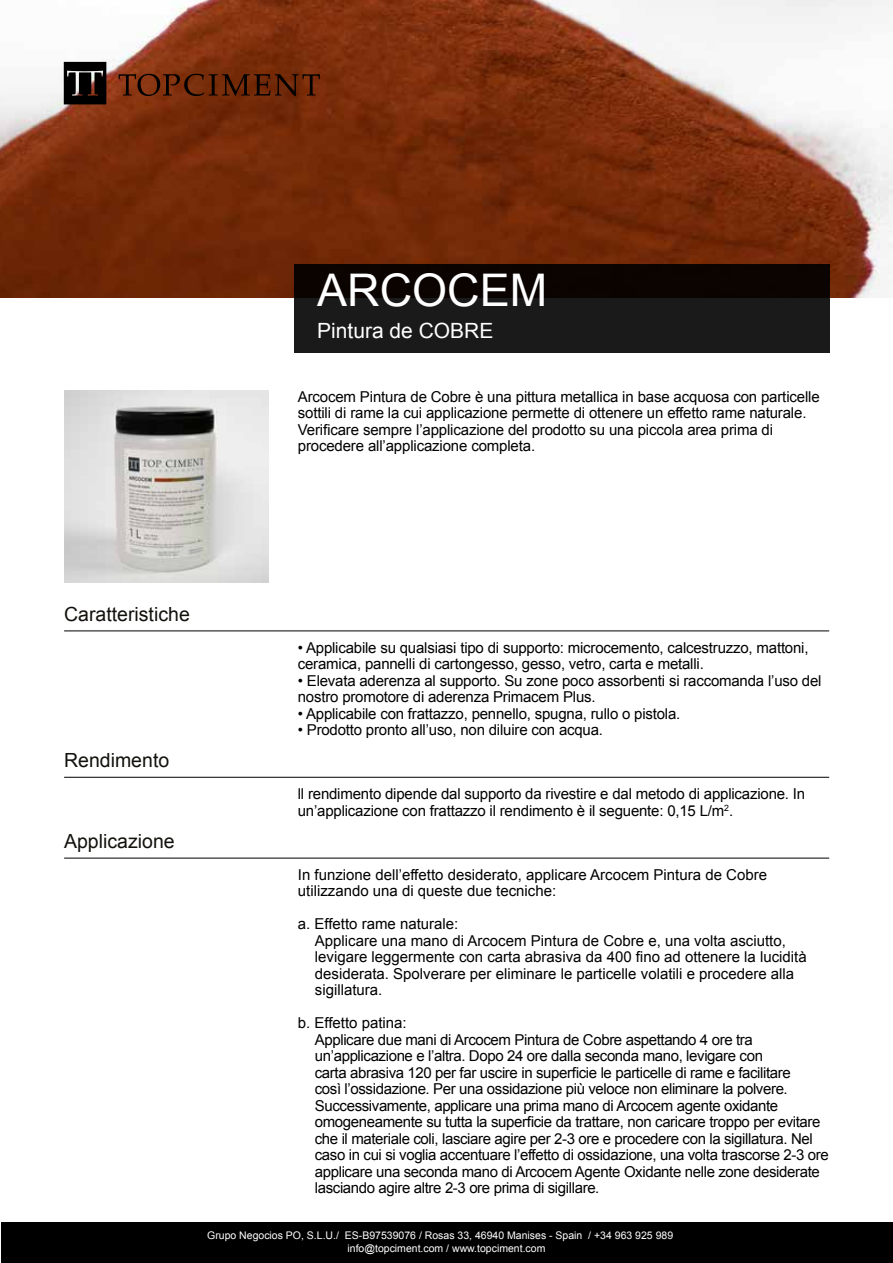
<style>
.page{position:relative;width:893px;height:1263px;background:#fff}
.page>*{position:absolute;margin:0;border:0;box-sizing:border-box;transform-origin:0 0}
.t1{font:45px "Arial";color:#fff}
.t2{font:21px "Arial";color:#fff}
.t3{font:19.5px "Arial";color:#12110c}
.t4{font:15px/16.5px "Arial";letter-spacing:-.015em;color:#000}
.t5{font:10.5px "Arial";color:#fff}
</style>
<div class="page">
<div style="left:1px;top:1222px;width:892px;height:41px;background:#000"></div>
<img style="left:64px;top:391px;width:205px;height:192px">
<img style="left:0;top:0;width:893px;height:298px">
<div style="left:294px;top:264px;width:535px;height:88px;background:linear-gradient(to bottom,#0a0100,#1f2122)"></div>
<svg style="left:118px;top:74px;width:202px;height:22px;background:#5d2208"></svg>
<svg style="left:64px;top:62px;width:42px;height:42px;background:#1b1918"></svg>
<hr style="left:64px;top:630px;width:765px;height:1px;background:#000">
<hr style="left:64px;top:777px;width:765px;height:1px;background:#000">
<hr style="left:64px;top:858px;width:765px;height:1px;background:#000">
<h1 class="t1" style="left:317px;top:261px;width:231px">ARCOCEM</h1>
<h2 class="t2" style="left:317px;top:317px;width:178px">Pintura de COBRE</h2>
<p class="t4" style="left:298px;top:388px;width:523px">Arcocem Pintura de Cobre è una pittura metallica in base acquosa con particelle sottili di rame la cui applicazione permette di ottenere un effetto rame naturale.<br>Verificare sempre l’applicazione del prodotto su una piccola area prima di procedere all’applicazione completa.</p>
<h3 class="t3" style="left:64px;top:601px;width:127px">Caratteristiche</h3>
<h3 class="t3" style="left:64px;top:747px;width:107px">Rendimento</h3>
<h3 class="t3" style="left:64px;top:828px;width:112px">Applicazione</h3>
<p class="t4" style="left:298px;top:639px;width:512px">• Applicabile su qualsiasi tipo di supporto: microcemento, calcestruzzo, mattoni, ceramica, pannelli di cartongesso, gesso, vetro, carta e metalli.</p>
<p class="t4" style="left:298px;top:672px;width:525px">• Elevata aderenza al supporto. Su zone poco assorbenti si raccomanda l’uso del nostro promotore di aderenza Primacem Plus.</p>
<p class="t4" style="left:298px;top:705px;width:384px">• Applicabile con frattazzo, pennello, spugna, rullo o pistola.</p>
<p class="t4" style="left:298px;top:722px;width:307px">• Prodotto pronto all’uso, non diluire con acqua.</p>
<p class="t4" style="left:298px;top:786px;width:509px">ll rendimento dipende dal supporto da rivestire e dal metodo di applicazione. In un’applicazione con frattazzo il rendimento è il seguente: 0,15 L/m<sup>2</sup>.</p>
<p class="t4" style="left:298px;top:866px;width:471px">In funzione dell’effetto desiderato, applicare Arcocem Pintura de Cobre utilizzando una di queste due tecniche:</p>
<p class="t4" style="left:315px;top:916px;width:493px;text-indent:-17px">a. Effetto rame naturale:<br>Applicare una mano di Arcocem Pintura de Cobre e, una volta asciutto, levigare leggermente con carta abrasiva da 400 fino ad ottenere la lucidità desiderata. Spolverare per eliminare le particelle volatili e procedere alla sigillatura.</p>
<p class="t4" style="left:315px;top:1015px;width:515px;text-indent:-17px">b. Effetto patina:<br>Applicare due mani di Arcocem Pintura de Cobre aspettando 4 ore tra un’applicazione e l’altra. Dopo 24 ore dalla seconda mano, levigare con<br>carta abrasiva 120 per far uscire in superficie le particelle di rame e facilitare<br>così l’ossidazione. Per una ossidazione più veloce non eliminare la polvere.<br>Successivamente, applicare una prima mano di Arcocem agente oxidante omogeneamente su tutta la superficie da trattare, non caricare troppo per evitare che il materiale coli, lasciare agire per 2-3 ore e procedere con la sigillatura. Nel caso in cui si voglia accentuare l’effetto di ossidazione, una volta trascorse 2-3 ore applicare una seconda mano di Arcocem Agente Oxidante nelle zone desiderate lasciando agire altre 2-3 ore prima di sigillare.</p>
<p class="t5" style="left:207px;top:1228px;width:468px">Grupo Negocios PO, S.L.U./ ES-B97539076 / Rosas 33, 46940 Manises - Spain / +34 963 925 989</p>
<p class="t5" style="left:347px;top:1241px;width:199px">info@topciment.com / www.topciment.com</p>
</div>
